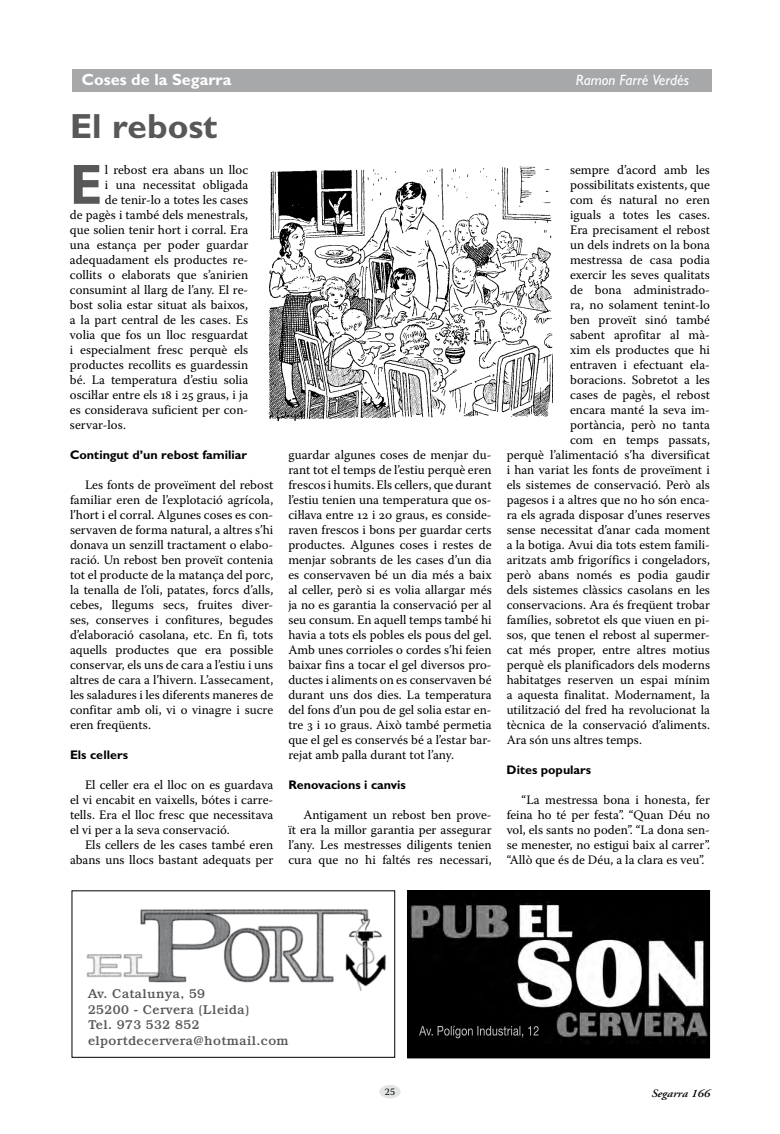
<style>
.page{position:relative;width:780px;height:1134px;background:#fff}
.page>*{position:absolute;margin:0;border:0;box-sizing:border-box;transform-origin:0 0}
.t1{font:700 56.88px "Gill Sans MT Pro";color:#58585a;scale:.9 1}
.t2{font:700 35px "Gill Sans MT Pro";color:#58585a}
.t3{font:700 16.25px "Gill Sans MT Pro";color:#fff}
.t4{font:italic 500 15px "Gill Sans MT Pro";color:#fff}
.t5{font:12.88px/15px "Warnock Pro";color:#000;text-align:justify}
.t6{font:500 12.88px/15.5px "Bookman ITC Std";letter-spacing:.03em;color:#58585a}
.t7{font:700 12.5px "Gill Sans MT Pro";color:#000}
.t8{font:italic 600 11.25px "Adobe Garamond Pro";color:#000;scale:1.1 1}
.t9{font:10px "Warnock Pro";color:#000}
</style>
<div class="page">
<div style="left:379px;top:1085px;width:22px;height:13px;background:#e3e4e4;border-radius:50%"></div>
<div style="left:72px;top:69px;width:639px;height:22px;background:#a7a8aa"></div>
<img style="left:268px;top:166px;width:285px;height:255px">
<img style="left:409px;top:892px;width:299px;height:164px">
<div style="left:407px;top:890px;width:303px;height:168px;border:1px solid #000"></div>
<svg style="left:419px;top:1026px;width:120px;height:12px"></svg>
<img style="left:86px;top:909px;width:300px;height:82px">
<div style="left:83px;top:986px;width:210px;height:62px;background:#fff"></div>
<div style="left:71px;top:890px;width:324px;height:168px;border:1px solid #000"></div>
<p class="t3" style="left:82px;top:69px;width:151px">Coses de la Segarra</p>
<h2 class="t2" style="left:70px;top:104px;width:149px">El rebost</h2>
<h1 class="t1" style="left:70px;top:149px;width:37px">E</h1>
<p class="t5" style="left:105px;top:162px;width:145px">l rebost era abans un lloc</p>
<p class="t5" style="left:105px;top:177px;width:145px">i una necessitat obligada</p>
<p class="t5" style="left:105px;top:192px;width:145px">de tenir-lo a totes les cases</p>
<p class="t5" style="left:70px;top:207px;width:180px">de pagès i també dels menestrals,</p>
<p class="t5" style="left:70px;top:222px;width:180px">que solien tenir hort i corral. Era</p>
<p class="t5" style="left:70px;top:237px;width:180px">una estança per poder guardar</p>
<p class="t5" style="left:70px;top:252px;width:180px">adequadament els productes re-</p>
<p class="t5" style="left:70px;top:267px;width:180px">collits o elaborats que s’anirien</p>
<p class="t5" style="left:70px;top:282px;width:180px">consumint al llarg de l’any. El re-</p>
<p class="t5" style="left:70px;top:297px;width:180px">bost solia estar situat als baixos,</p>
<p class="t5" style="left:70px;top:312px;width:180px">a la part central de les cases. Es</p>
<p class="t5" style="left:70px;top:327px;width:180px">volia que fos un lloc resguardat</p>
<p class="t5" style="left:70px;top:342px;width:180px">i especialment fresc perquè els</p>
<p class="t5" style="left:70px;top:357px;width:180px">productes recollits es guardessin</p>
<p class="t5" style="left:70px;top:372px;width:180px">bé. La temperatura d’estiu solia</p>
<p class="t5" style="left:70px;top:387px;width:180px">osciŀlar entre els 18 i 25 graus, i ja</p>
<p class="t5" style="left:70px;top:402px;width:180px">es considerava suficient per con-</p>
<p class="t5" style="left:70px;top:417px;width:58px">servar-los.</p>
<p class="t7" style="left:70px;top:447px;width:179px">Contingut d’un rebost familiar</p>
<p class="t5" style="left:70px;top:477px;width:205px;text-indent:15px">Les fonts de proveïment del rebost familiar eren de l’explotació agrícola, l’hort i el corral. Algunes coses es con&shy;servaven de forma natural, a altres s’hi donava un senzill tractament o elabo&shy;ració. Un rebost ben proveït contenia tot el producte de la matança del porc, la tenalla de l’oli, patates, forcs d’alls, cebes, llegums secs, fruites diver&shy;ses, conserves i confitures, begudes d’elaboració casolana, etc. En fi, tots aquells productes que era possible conservar, els uns de cara a l’estiu i uns altres de cara a l’hivern. L’assecament, les saladures i les diferents maneres de confitar amb oli, vi o vinagre i sucre eren freqüents.</p>
<p class="t7" style="left:70px;top:747px;width:60px">Els cellers</p>
<p class="t5" style="left:70px;top:777px;width:205px;text-indent:15px">El celler era el lloc on es guardava el vi encabit en vaixells, bótes i carre&shy;tells. Era el lloc fresc que necessitava el vi per a la seva conservació.</p>
<p class="t5" style="left:70px;top:837px;width:205px;text-align:right">Els cellers de les cases també eren abans uns llocs bastant adequats per</p>
<p class="t5" style="left:288px;top:447px;width:205px">guardar algunes coses de menjar du&shy;rant tot el temps de l’estiu perquè eren frescos i humits. Els cellers, que durant l’estiu tenien una temperatura que os&shy;ciŀlava entre 12 i 20 graus, es conside&shy;raven frescos i bons per guardar certs productes. Algunes coses i restes de menjar sobrants de les cases d’un dia es conservaven bé un dia més a baix al celler, però si es volia allargar més ja no es garantia la conservació per al seu consum. En aquell temps també hi havia a tots els pobles els pous del gel.<br>Amb unes corrioles o cordes s’hi feien baixar fins a tocar el gel diversos pro&shy;ductes i aliments on es conservaven bé durant uns dos dies. La temperatura del fons d’un pou de gel solia estar en&shy;tre 3 i 10 graus. Això també permetia que el gel es conservés bé a l’estar bar&shy;rejat amb palla durant tot l’any.</p>
<p class="t7" style="left:288px;top:777px;width:119px">Renovacions i canvis</p>
<p class="t5" style="left:288px;top:807px;width:205px;text-indent:15px">Antigament un rebost ben prove&shy;ït era la millor garantia per assegurar l’any. Les mestresses diligents tenien cura que no hi faltés res necessari,</p>
<p class="t4" style="left:576px;top:71px;width:115px">Ramon Farré Verdés</p>
<p class="t5" style="left:570px;top:162px;width:141px">sempre d’acord amb les</p>
<p class="t5" style="left:570px;top:177px;width:141px">possibilitats existents, que</p>
<p class="t5" style="left:570px;top:192px;width:141px">com és natural no eren</p>
<p class="t5" style="left:570px;top:207px;width:141px">iguals a totes les cases.</p>
<p class="t5" style="left:570px;top:222px;width:141px">Era precisament el rebost</p>
<p class="t5" style="left:570px;top:237px;width:141px">un dels indrets on la bona</p>
<p class="t5" style="left:570px;top:252px;width:141px">mestressa de casa podia</p>
<p class="t5" style="left:570px;top:267px;width:141px">exercir les seves qualitats</p>
<p class="t5" style="left:570px;top:282px;width:141px">de bona administrado-</p>
<p class="t5" style="left:570px;top:297px;width:141px">ra, no solament tenint-lo</p>
<p class="t5" style="left:570px;top:312px;width:141px">ben proveït sinó també</p>
<p class="t5" style="left:570px;top:327px;width:141px">sabent aprofitar al mà-</p>
<p class="t5" style="left:570px;top:342px;width:141px">xim els productes que hi</p>
<p class="t5" style="left:570px;top:357px;width:141px">entraven i efectuant ela-</p>
<p class="t5" style="left:570px;top:372px;width:141px">boracions. Sobretot a les</p>
<p class="t5" style="left:570px;top:387px;width:141px">cases de pagès, el rebost</p>
<p class="t5" style="left:570px;top:402px;width:141px">encara manté la seva im-</p>
<p class="t5" style="left:570px;top:417px;width:141px">portància, però no tanta</p>
<p class="t5" style="left:570px;top:432px;width:141px">com en temps passats,</p>
<p class="t5" style="left:507px;top:447px;width:205px">perquè l’alimentació s’ha diversificat</p>
<p class="t5" style="left:507px;top:462px;width:205px">i han variat les fonts de proveïment i</p>
<p class="t5" style="left:507px;top:477px;width:205px">els sistemes de conservació. Però als</p>
<p class="t5" style="left:507px;top:492px;width:205px">pagesos i a altres que no ho són enca-</p>
<p class="t5" style="left:507px;top:507px;width:205px">ra els agrada disposar d’unes reserves</p>
<p class="t5" style="left:507px;top:522px;width:205px">sense necessitat d’anar cada moment</p>
<p class="t5" style="left:507px;top:537px;width:205px">a la botiga. Avui dia tots estem famili-</p>
<p class="t5" style="left:507px;top:552px;width:205px">aritzats amb frigorífics i congeladors,</p>
<p class="t5" style="left:507px;top:567px;width:205px">però abans només es podia gaudir</p>
<p class="t5" style="left:507px;top:582px;width:205px">dels sistemes clàssics casolans en les</p>
<p class="t5" style="left:507px;top:597px;width:205px">conservacions. Ara és freqüent trobar</p>
<p class="t5" style="left:507px;top:612px;width:205px">famílies, sobretot els que viuen en pi-</p>
<p class="t5" style="left:507px;top:627px;width:205px">sos, que tenen el rebost al supermer-</p>
<p class="t5" style="left:507px;top:642px;width:205px">cat més proper, entre altres motius</p>
<p class="t5" style="left:507px;top:657px;width:205px">perquè els planificadors dels moderns</p>
<p class="t5" style="left:507px;top:672px;width:205px">habitatges reserven un espai mínim</p>
<p class="t5" style="left:507px;top:687px;width:205px">a aquesta finalitat. Modernament, la</p>
<p class="t5" style="left:507px;top:702px;width:205px">utilització del fred ha revolucionat la</p>
<p class="t5" style="left:507px;top:717px;width:205px">tècnica de la conservació d’aliments.</p>
<p class="t5" style="left:507px;top:732px;width:137px">Ara són uns altres temps.</p>
<p class="t7" style="left:507px;top:762px;width:86px">Dites populars</p>
<p class="t5" style="left:507px;top:792px;width:205px;text-indent:15px">“La mestressa bona i honesta, fer feina ho té per festa”. “Quan Déu no vol, els sants no poden”. “La dona sen&shy;se menester, no estigui baix al carrer”. “Allò que és de Déu, a la clara es veu”.</p>
<p class="t6" style="left:88px;top:986px;width:202px">Av. Catalunya, 59<br>25200 - Cervera (Lleida)<br>Tel. 973 532 852 elportdecervera@hotmail.com</p>
<p class="t9" style="left:385px;top:1085px;width:12px">25</p>
<p class="t8" style="left:652px;top:1087px;width:55px">Segarra 166</p>
</div>
